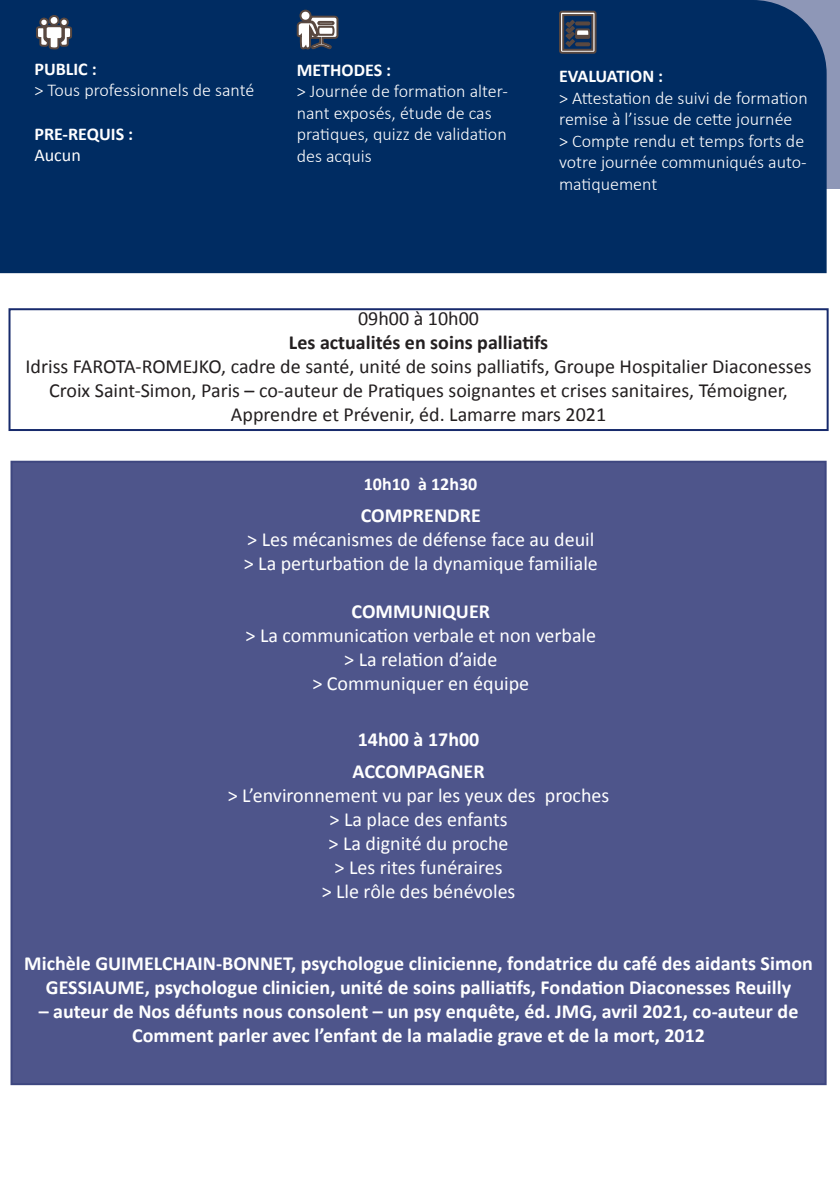
<style>
.page{position:relative;width:840px;height:1191px;background:#fff}
.page>*{position:absolute;margin:0;border:0;box-sizing:border-box;transform-origin:0 0}
.t1{font:700 20px/24px "Calibri";color:#fff;text-align:center}
.t2{font:20px "Calibri";color:#fff}
.t3{font:20px/24px "Calibri";color:#231f20;text-align:center}
.t4{font:700 20px "Calibri";color:#231f20}
.t5{font:300 18px/21.6px "Calibri";color:#fff}
.t6{font:700 18px "Calibri";color:#fff}
.t7{font:18px "Calibri";color:#fff}
</style>
<div class="page">
<div style="left:0;top:0;width:826px;height:273px;background:#002c62"></div>
<svg style="left:35px;top:11px;width:38px;height:39px"></svg>
<div style="left:60px;top:19px;width:8px;height:7px;background:#fff;border-radius:3px"></div>
<div style="left:59px;top:18px;width:10px;height:9px;border:2px solid #594840;border-radius:3px"></div>
<div style="left:40px;top:19px;width:8px;height:7px;background:#fff;border-radius:3px"></div>
<div style="left:39px;top:18px;width:10px;height:9px;border:2px solid #594840;border-radius:3px"></div>
<svg style="left:295px;top:8px;width:44px;height:43px"></svg>
<svg style="left:557px;top:10px;width:40px;height:45px;background:#4b5363"></svg>
<div style="left:574px;top:42px;width:16px;height:4px;border:2px solid #594840"></div>
<div style="left:9px;top:308px;width:819px;height:123px;border:2px solid #172a6c"></div>
<div style="left:12px;top:462px;width:813px;height:622px;background:#4e558b"></div>
<p class="t6" style="left:34px;top:57px;width:64px">PUBLIC :</p>
<p class="t5" style="left:34px;top:79px;width:221px">&gt; Tous professionnels de santé</p>
<p class="t6" style="left:34px;top:122px;width:100px">PRE-REQUIS :</p>
<p class="t7" style="left:34px;top:144px;width:48px">Aucun</p>
<p class="t6" style="left:296px;top:58px;width:96px">METHODES :</p>
<p class="t5" style="left:296px;top:80px;width:212px">&gt; Journée de formation alter&shy;nant exposés, étude de cas pratiques, quizz de validation des acquis</p>
<p class="t6" style="left:558px;top:64px;width:106px">EVALUATION :</p>
<p class="t5" style="left:558px;top:87px;width:250px">&gt; Attestation de suivi de formation remise à l’issue de cette journée</p>
<p class="t5" style="left:558px;top:130px;width:249px">&gt; Compte rendu et temps forts de votre journée communiqués auto&shy;matiquement</p>
<p class="t3" style="left:358px;top:307px;width:122px">09h00 à 10h00</p>
<p class="t4" style="left:289px;top:330px;width:260px">Les actualités en soins palliatifs</p>
<p class="t3" style="left:26px;top:355px;width:787px">Idriss FAROTA-ROMEJKO, cadre de santé, unité de soins palliatifs, Groupe Hospitalier Diaconesses<br>Croix Saint-Simon, Paris – co-auteur de Pratiques soignantes et crises sanitaires, Témoigner,</p>
<p class="t3" style="left:231px;top:403px;width:376px">Apprendre et Prévenir, éd. Lamarre mars 2021</p>
<p class="t6" style="left:363px;top:472px;width:115px">10h10 à 12h30</p>
<p class="t1" style="left:360px;top:503px;width:121px">COMPRENDRE</p>
<p class="t2" style="left:247px;top:526px;width:348px">&gt; Les mécanismes de défense face au deuil</p>
<p class="t2" style="left:243px;top:550px;width:355px">&gt; La perturbation de la dynamique familiale</p>
<p class="t1" style="left:351px;top:599px;width:140px">COMMUNIQUER</p>
<p class="t2" style="left:245px;top:622px;width:352px">&gt; La communication verbale et non verbale</p>
<p class="t2" style="left:344px;top:646px;width:155px">&gt; La relation d’aide</p>
<p class="t2" style="left:312px;top:670px;width:218px">&gt; Communiquer en équipe</p>
<p class="t1" style="left:357px;top:727px;width:123px">14h00 à 17h00</p>
<p class="t1" style="left:352px;top:759px;width:134px">ACCOMPAGNER</p>
<p class="t2" style="left:228px;top:782px;width:383px">&gt; L’environnement vu par les yeux des proches</p>
<p class="t2" style="left:329px;top:806px;width:179px">&gt; La place des enfants</p>
<p class="t2" style="left:328px;top:830px;width:181px">&gt; La dignité du proche</p>
<p class="t2" style="left:334px;top:854px;width:169px">&gt; Les rites funéraires</p>
<p class="t2" style="left:321px;top:878px;width:195px">&gt; Lle rôle des bénévoles</p>
<p class="t1" style="left:24px;top:951px;width:789px">Michèle GUIMELCHAIN-BONNET, psychologue clinicienne, fondatrice du café des aidants Simon<br>GESSIAUME, psychologue clinicien, unité de soins palliatifs, Fondation Diaconesses Reuilly</p>
<p class="t1" style="left:39px;top:999px;width:760px">– auteur de Nos défunts nous consolent – un psy enquête, éd. JMG, avril 2021, co-auteur de<br>Comment parler avec l’enfant de la maladie grave et de la mort, 2012</p>
</div>
